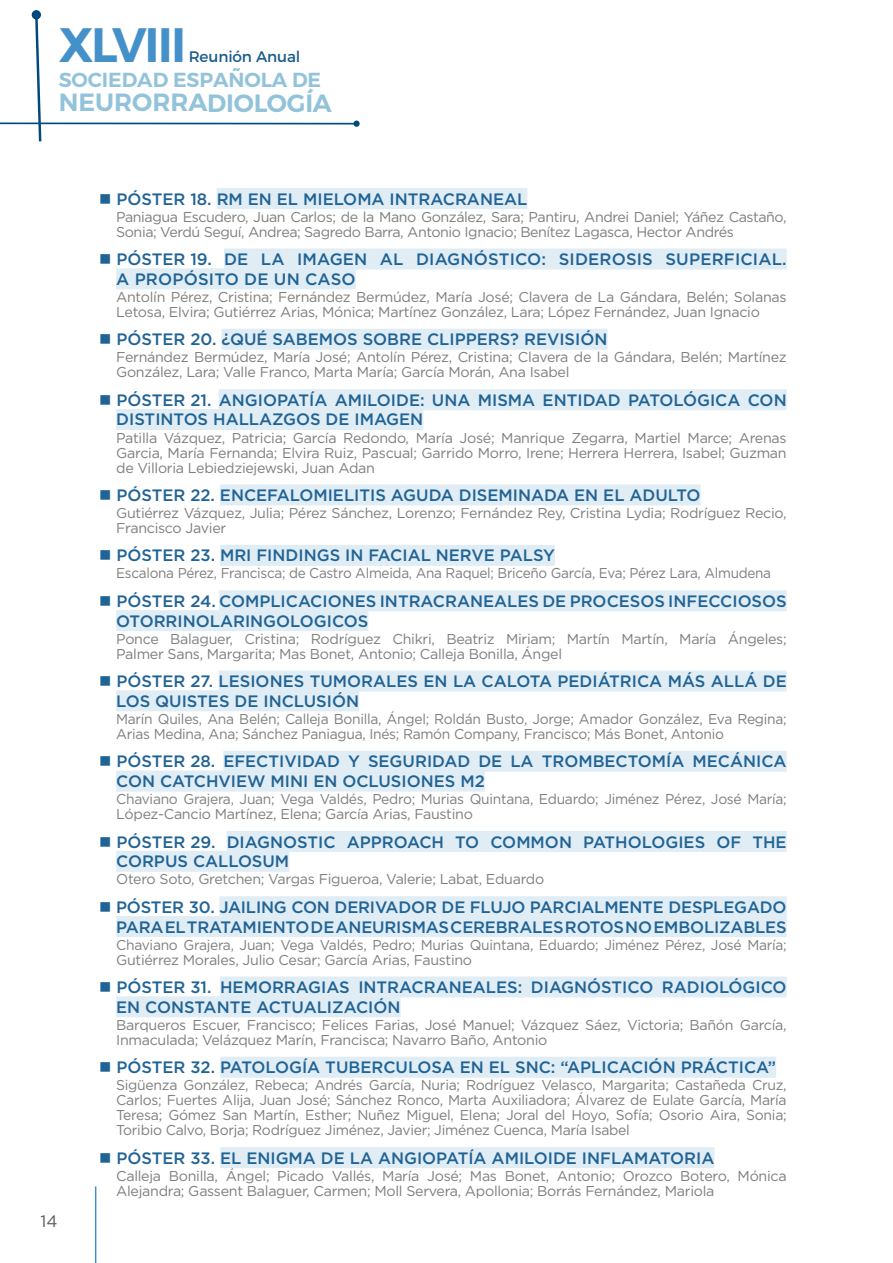
<style>
.page{position:relative;width:893px;height:1263px;background:#fff}
.page>*{position:absolute;margin:0;border:0;box-sizing:border-box;transform-origin:0 0}
.t1{font:600 48.3px "Montserrat";letter-spacing:-.04em;color:#4490c9}
.t2{font:600 24.9px "Montserrat";letter-spacing:-.005em;color:#92c3da}
.t3{font:600 20.4px "Montserrat";letter-spacing:-.005em;color:#92c3da}
.t4{font:500 16.5px/19.8px "Gotham";color:#206395}
.t5{font:16.5px "Gotham";color:#575756}
.t6{font:15.3px "Montserrat";letter-spacing:-.01em;color:#1a5c8b}
.t7{font:14.25px/15px "Gotham";letter-spacing:-.02em;color:#7e7e7d}
.t8{font:14.25px "Gotham";letter-spacing:-.02em;color:#7e7e7d;scale:.95 1}
</style>
<div class="page">
<hr style="left:95px;top:1186px;width:1px;height:77px;background:#458fc9">
<hr style="left:0;top:122px;width:357px;height:2px;background:#00497f">
<div style="left:353px;top:121px;width:7px;height:6px;background:#00497f;border-radius:50%"></div>
<svg style="left:34px;top:12px;width:9px;height:130px"></svg>
<div style="left:32px;top:10px;width:9px;height:10px;background:#00497f;border-radius:50%"></div>
<div style="left:217px;top:188px;width:310px;height:21px;background:#e1edf5"></div>
<div style="left:224px;top:248px;width:563px;height:21px;background:#e1edf5"></div>
<div style="left:116px;top:268px;width:240px;height:21px;background:#e1edf5"></div>
<div style="left:221px;top:329px;width:386px;height:21px;background:#e1edf5"></div>
<div style="left:219px;top:389px;width:568px;height:21px;background:#e1edf5"></div>
<div style="left:116px;top:409px;width:307px;height:21px;background:#e1edf5"></div>
<div style="left:220px;top:484px;width:481px;height:21px;background:#e1edf5"></div>
<div style="left:220px;top:545px;width:335px;height:21px;background:#e1edf5"></div>
<div style="left:219px;top:590px;width:568px;height:21px;background:#e1edf5"></div>
<div style="left:116px;top:610px;width:252px;height:21px;background:#e1edf5"></div>
<div style="left:219px;top:670px;width:568px;height:21px;background:#e1edf5"></div>
<div style="left:116px;top:690px;width:243px;height:21px;background:#e1edf5"></div>
<div style="left:223px;top:751px;width:564px;height:21px;background:#e1edf5"></div>
<div style="left:116px;top:770px;width:369px;height:21px;background:#e1edf5"></div>
<div style="left:227px;top:831px;width:560px;height:21px;background:#e1edf5"></div>
<div style="left:116px;top:851px;width:173px;height:21px;background:#e1edf5"></div>
<div style="left:219px;top:896px;width:568px;height:21px;background:#e1edf5"></div>
<div style="left:116px;top:916px;width:671px;height:21px;background:#e1edf5"></div>
<div style="left:220px;top:976px;width:567px;height:21px;background:#e1edf5"></div>
<div style="left:116px;top:996px;width:285px;height:21px;background:#e1edf5"></div>
<div style="left:220px;top:1057px;width:556px;height:21px;background:#e1edf5"></div>
<div style="left:220px;top:1147px;width:494px;height:21px;background:#e1edf5"></div>
<h1 class="t1" style="left:59px;top:15px;width:129px">XLVIII</h1>
<p class="t6" style="left:189px;top:47px;width:113px">Reunión Anual</p>
<h3 class="t3" style="left:59px;top:67px;width:264px">SOCIEDAD ESPAÑOLA DE</h3>
<h2 class="t2" style="left:59px;top:87px;width:274px">NEURORRADIOLOGÍA</h2>
<p class="t5" style="left:40px;top:1211px;width:18px">14</p>
<p class="t4" style="left:116px;top:189px;width:412px">PÓSTER 18. RM EN EL MIELOMA INTRACRANEAL</p>
<p class="t7" style="left:116px;top:209px;width:672px">Paniagua Escudero, Juan Carlos; de la Mano González, Sara; Pantiru, Andrei Daniel; Yáñez Castaño,<br>Sonia; Verdú Seguí, Andrea; Sagredo Barra, Antonio Ignacio; Benítez Lagasca, Hector Andrés</p>
<p class="t4" style="left:116px;top:249px;width:672px">PÓSTER 19. DE LA IMAGEN AL DIAGNÓSTICO: SIDEROSIS SUPERFICIAL.<br>A PROPÓSITO DE UN CASO</p>
<p class="t7" style="left:116px;top:289px;width:672px">Antolín Pérez, Cristina; Fernández Bermúdez, María José; Clavera de La Gándara, Belén; Solanas<br>Letosa, Elvira; Gutiérrez Arias, Mónica; Martínez González, Lara; López Fernández, Juan Ignacio</p>
<p class="t4" style="left:116px;top:329px;width:493px">PÓSTER 20. ¿QUÉ SABEMOS SOBRE CLIPPERS? REVISIÓN</p>
<p class="t7" style="left:116px;top:349px;width:672px">Fernández Bermúdez, María José; Antolín Pérez, Cristina; Clavera de la Gándara, Belén; Martínez<br>González, Lara; Valle Franco, Marta María; García Morán, Ana Isabel</p>
<p class="t4" style="left:116px;top:390px;width:672px">PÓSTER 21. ANGIOPATÍA AMILOIDE: UNA MISMA ENTIDAD PATOLÓGICA CON<br>DISTINTOS HALLAZGOS DE IMAGEN</p>
<p class="t7" style="left:116px;top:430px;width:672px;text-align:justify">Patilla Vázquez, Patricia; García Redondo, María José; Manrique Zegarra, Martiel Marce; Arenas Garcia, María Fernanda; Elvira Ruiz, Pascual; Garrido Morro, Irene; Herrera Herrera, Isabel; Guzman de Villoria Lebiedziejewski, Juan Adan</p>
<p class="t4" style="left:116px;top:485px;width:586px">PÓSTER 22. ENCEFALOMIELITIS AGUDA DISEMINADA EN EL ADULTO</p>
<p class="t7" style="left:116px;top:505px;width:672px">Gutiérrez Vázquez, Julia; Pérez Sánchez, Lorenzo; Fernández Rey, Cristina Lydia; Rodríguez Recio,<br>Francisco Javier</p>
<p class="t4" style="left:116px;top:545px;width:440px">PÓSTER 23. MRI FINDINGS IN FACIAL NERVE PALSY</p>
<p class="t8" style="left:116px;top:564px;width:691px">Escalona Pérez, Francisca; de Castro Almeida, Ana Raquel; Briceño García, Eva; Pérez Lara, Almudena</p>
<p class="t4" style="left:116px;top:591px;width:672px">PÓSTER 24. COMPLICACIONES INTRACRANEALES DE PROCESOS INFECCIOSOS<br>OTORRINOLARINGOLOGICOS</p>
<p class="t7" style="left:116px;top:631px;width:672px">Ponce Balaguer, Cristina; Rodríguez Chikri, Beatriz Miriam; Martín Martín, María Ángeles;<br>Palmer Sans, Margarita; Mas Bonet, Antonio; Calleja Bonilla, Ángel</p>
<p class="t4" style="left:116px;top:671px;width:672px">PÓSTER 27. LESIONES TUMORALES EN LA CALOTA PEDIÁTRICA MÁS ALLÁ DE<br>LOS QUISTES DE INCLUSIÓN</p>
<p class="t7" style="left:116px;top:711px;width:672px">Marín Quiles, Ana Belén; Calleja Bonilla, Ángel; Roldán Busto, Jorge; Amador González, Eva Regina;<br>Arias Medina, Ana; Sánchez Paniagua, Inés; Ramón Company, Francisco; Más Bonet, Antonio</p>
<p class="t4" style="left:116px;top:751px;width:672px">PÓSTER 28. EFECTIVIDAD Y SEGURIDAD DE LA TROMBECTOMÍA MECÁNICA<br>CON CATCHVIEW MINI EN OCLUSIONES M2</p>
<p class="t7" style="left:116px;top:791px;width:672px">Chaviano Grajera, Juan; Vega Valdés, Pedro; Murias Quintana, Eduardo; Jiménez Pérez, José María;<br>López-Cancio Martínez, Elena; García Arias, Faustino</p>
<p class="t4" style="left:116px;top:831px;width:672px">PÓSTER 29. DIAGNOSTIC APPROACH TO COMMON PATHOLOGIES OF THE<br>CORPUS CALLOSUM</p>
<p class="t7" style="left:116px;top:871px;width:430px">Otero Soto, Gretchen; Vargas Figueroa, Valerie; Labat, Eduardo</p>
<p class="t4" style="left:116px;top:897px;width:672px">PÓSTER 30. JAILING CON DERIVADOR DE FLUJO PARCIALMENTE DESPLEGADO<br>PARA EL TRATAMIENTO DE ANEURISMAS CEREBRALES ROTOS NO EMBOLIZABLES</p>
<p class="t7" style="left:116px;top:937px;width:672px">Chaviano Grajera, Juan; Vega Valdés, Pedro; Murias Quintana, Eduardo; Jiménez Pérez, José María;<br>Gutiérrez Morales, Julio Cesar; García Arias, Faustino</p>
<p class="t4" style="left:116px;top:977px;width:672px">PÓSTER 31. HEMORRAGIAS INTRACRANEALES: DIAGNÓSTICO RADIOLÓGICO<br>EN CONSTANTE ACTUALIZACIÓN</p>
<p class="t7" style="left:116px;top:1017px;width:672px">Barqueros Escuer, Francisco; Felices Farias, José Manuel; Vázquez Sáez, Victoria; Bañón García,<br>Inmaculada; Velázquez Marín, Francisca; Navarro Baño, Antonio</p>
<p class="t4" style="left:116px;top:1057px;width:661px">PÓSTER 32. PATOLOGÍA TUBERCULOSA EN EL SNC: “APLICACIÓN PRÁCTICA”</p>
<p class="t7" style="left:116px;top:1077px;width:672px;text-align:justify">Sigüenza González, Rebeca; Andrés García, Nuria; Rodríguez Velasco, Margarita; Castañeda Cruz, Carlos; Fuertes Alija, Juan José; Sánchez Ronco, Marta Auxiliadora; Álvarez de Eulate García, María Teresa; Gómez San Martín, Esther; Nuñez Miguel, Elena; Joral del Hoyo, Sofía; Osorio Aira, Sonia; Toribio Calvo, Borja; Rodríguez Jiménez, Javier; Jiménez Cuenca, María Isabel</p>
<p class="t4" style="left:116px;top:1148px;width:599px">PÓSTER 33. EL ENIGMA DE LA ANGIOPATÍA AMILOIDE INFLAMATORIA</p>
<p class="t7" style="left:116px;top:1168px;width:672px">Calleja Bonilla, Ángel; Picado Vallés, María José; Mas Bonet, Antonio; Orozco Botero, Mónica<br>Alejandra; Gassent Balaguer, Carmen; Moll Servera, Apollonia; Borrás Fernández, Mariola</p>
</div>
